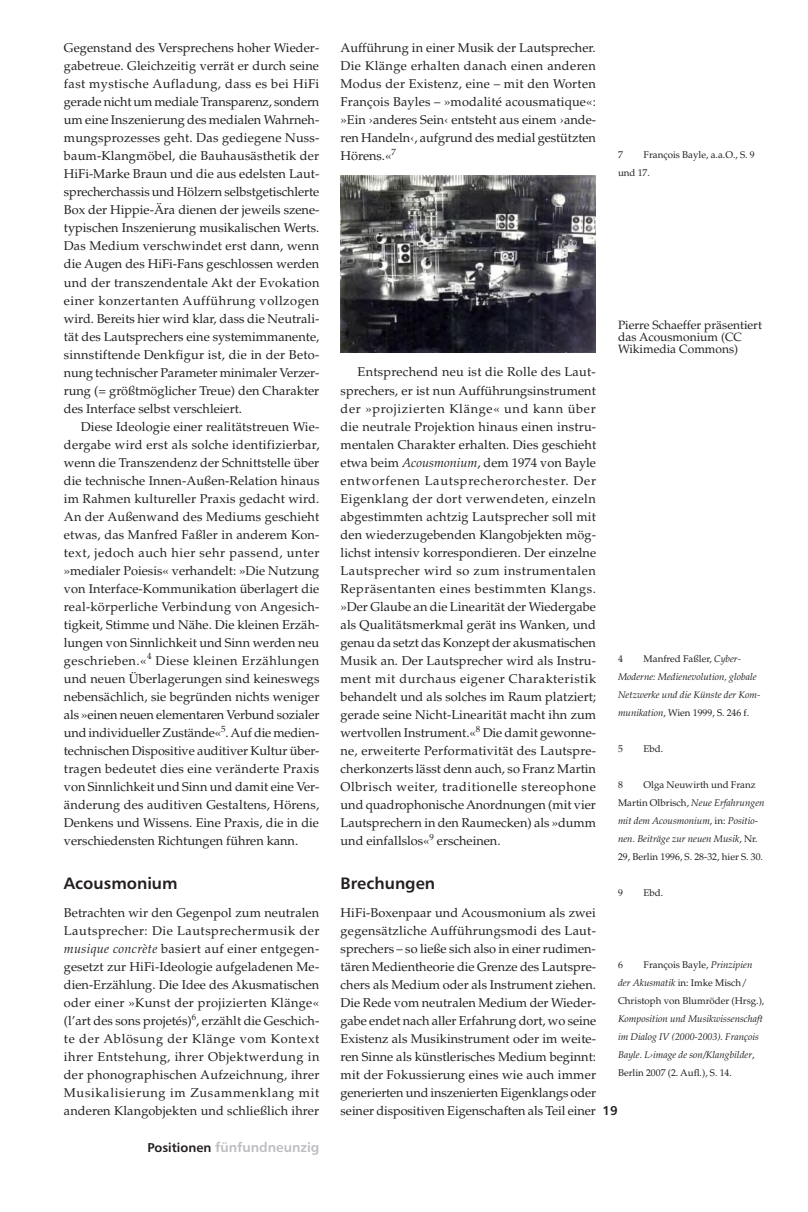
<style>
.page{position:relative;width:808px;height:1212px;background:#fff}
.page>*{position:absolute;margin:0;border:0;box-sizing:border-box;transform-origin:0 0}
.t1{font:16.5px "Humanist 777 BT Bold B";color:#231f20}
.t2{font:13.5px "Humanist 777 BT Bold B";color:#bcbdc0}
.t3{font:12.75px/18px "Palatino";color:#231f20;text-align:justify}
.t4{font:12.75px "Humanist 777 BT Bold B";color:#231f20}
.t5{font:12px/12px "Palatino";color:#231f20}
.t6{font:9.75px/18px "Palatino";color:#231f20}
.t7{font:italic 9.75px/18px "Palatino";color:#231f20}
.s1{font-style:italic}
.s2{font-size:12.75px;color:#231f20}
.s3{font-style:normal}
</style>
<div class="page">
<img style="left:340px;top:176px;width:255px;height:176px">
<p class="t3" style="left:64px;top:39px;width:257px">Gegenstand des Versprechens hoher Wieder&shy;gabetreue. Gleichzeitig verrät er durch seine fast mystische Aufladung, dass es bei HiFi gerade nicht um mediale Transparenz, sondern um eine Inszenierung des medialen Wahrneh&shy;mungsprozesses geht. Das gediegene Nuss&shy;baum-Klangmöbel, die Bauhausästhetik der HiFi-Marke Braun und die aus edelsten Laut&shy;sprecherchassis und Hölzern selbstgetischlerte Box der Hippie-Ära dienen der jeweils szene&shy;typischen Inszenierung musikalischen Werts.<br>Das Medium verschwindet erst dann, wenn die Augen des HiFi-Fans geschlossen werden und der transzendentale Akt der Evokation einer konzertanten Aufführung vollzogen wird. Bereits hier wird klar, dass die Neutrali&shy;tät des Lautsprechers eine systemimmanente, sinnstiftende Denkfigur ist, die in der Beto&shy;nung technischer Parameter minimaler Verzer&shy;rung (= größtmöglicher Treue) den Charakter des Interface selbst verschleiert.</p>
<p class="t3" style="left:64px;top:417px;width:257px;text-indent:17px">Diese Ideologie einer realitätstreuen Wie&shy;dergabe wird erst als solche identifizierbar, wenn die Transzendenz der Schnittstelle über die technische Innen-Außen-Relation hinaus im Rahmen kultureller Praxis gedacht wird.<br>An der Außenwand des Mediums geschieht etwas, das Manfred Faßler in anderem Kon&shy;text, jedoch auch hier sehr passend, unter »medialer Poiesis« verhandelt: »Die Nutzung von Interface-Kommunikation überlagert die real-körperliche Verbindung von Angesich&shy;tigkeit, Stimme und Nähe. Die kleinen Erzäh&shy;lungen von Sinnlichkeit und Sinn werden neu geschrieben.«<sup>4</sup> Diese kleinen Erzählungen und neuen Überlagerungen sind keineswegs nebensächlich, sie begründen nichts weniger als »einen neuen elementaren Verbund sozialer und individueller Zustände«<sup>5</sup>. Auf die medien&shy;technischen Dispositive auditiver Kultur über&shy;tragen bedeutet dies eine veränderte Praxis von Sinnlichkeit und Sinn und damit eine Ver&shy;änderung des auditiven Gestaltens, Hörens, Denkens und Wissens. Eine Praxis, die in die verschiedensten Richtungen führen kann.</p>
<p class="t1" style="left:64px;top:873px;width:115px">Acousmonium</p>
<p class="t3" style="left:64px;top:903px;width:257px">Betrachten wir den Gegenpol zum neutralen Lautsprecher: Die Lautsprechermusik der <span class="s1">musique concrète</span> basiert auf einer entgegen&shy;gesetzt zur HiFi-Ideologie aufgeladenen Me&shy;dien-Erzählung. Die Idee des Akusmatischen oder einer »Kunst der projizierten Klänge« (l’art des sons projetés)<sup>6</sup>, erzählt die Geschich&shy;te der Ablösung der Klänge vom Kontext ihrer Entstehung, ihrer Objektwerdung in der phonographischen Aufzeichnung, ihrer Musikalisierung im Zusammenklang mit anderen Klangobjekten und schließlich ihrer</p>
<p class="t2" style="left:147px;top:1138px;width:173px"><span class="s2">Positionen</span> fünfundneunzig</p>
<p class="t3" style="left:340px;top:39px;width:257px">Aufführung in einer Musik der Lautsprecher.<br>Die Klänge erhalten danach einen anderen Modus der Existenz, eine – mit den Worten François Bayles – »modalité acousmatique«: »Ein ›anderes Sein‹ entsteht aus einem ›ande&shy;ren Handeln‹, aufgrund des medial gestützten Hörens.«<sup>7</sup></p>
<p class="t6" style="left:617px;top:146px;width:138px;text-indent:26px">François Bayle, a.a.O., S. 9 und 17.</p>
<p class="t6" style="left:617px;top:146px;width:6px">7</p>
<p class="t5" style="left:617px;top:319px;width:145px">Pierre Schaeffer präsentiert das Acousmonium (CC<br>Wikimedia Commons)</p>
<p class="t3" style="left:340px;top:363px;width:257px;text-indent:17px">Entsprechend neu ist die Rolle des Laut&shy;sprechers, er ist nun Aufführungsinstrument der »projizierten Klänge« und kann über die neutrale Projektion hinaus einen instru&shy;mentalen Charakter erhalten. Dies geschieht etwa beim <span class="s1">Acousmonium</span>, dem 1974 von Bayle entworfenen Lautsprecherorchester. Der Eigenklang der dort verwendeten, einzeln abgestimmten achtzig Lautsprecher soll mit den wiederzugebenden Klangobjekten mög&shy;lichst intensiv korrespondieren. Der einzelne Lautsprecher wird so zum instrumentalen Repräsentanten eines bestimmten Klangs. »Der Glaube an die Linearität der Wiedergabe als Qualitätsmerkmal gerät ins Wanken, und genau da setzt das Konzept der akusmatischen Musik an. Der Lautsprecher wird als Instru&shy;ment mit durchaus eigener Charakteristik behandelt und als solches im Raum platziert; gerade seine Nicht-Linearität macht ihn zum wertvollen Instrument.«<sup>8</sup> Die damit gewonne&shy;ne, erweiterte Performativität des Lautspre&shy;cherkonzerts lässt denn auch, so Franz Martin Olbrisch weiter, traditionelle stereophone und quadrophonische Anordnungen (mit vier Lautsprechern in den Raumecken) als »dumm und einfallslos«<sup>9</sup> erscheinen.</p>
<p class="t1" style="left:340px;top:873px;width:96px">Brechungen</p>
<p class="t3" style="left:340px;top:903px;width:257px">HiFi-Boxenpaar und Acousmonium als zwei gegensätzliche Aufführungsmodi des Laut&shy;sprechers – so ließe sich also in einer rudimen&shy;tären Medientheorie die Grenze des Lautspre&shy;chers als Medium oder als Instrument ziehen.<br>Die Rede vom neutralen Medium der Wieder&shy;gabe endet nach aller Erfahrung dort, wo seine Existenz als Musikinstrument oder im weite&shy;ren Sinne als künstlerisches Medium beginnt: mit der Fokussierung eines wie auch immer generierten und inszenierten Eigenklangs oder seiner dispositiven Eigenschaften als Teil einer</p>
<p class="t7" style="left:617px;top:650px;width:144px;text-indent:26px"><span class="s3">Manfred Faßler,</span> Cyber-<br>Moderne: Medienevolution, globale<br>Netzwerke und die Künste der Kom&shy;munikation<span class="s3">, Wien 1999, S. 246 f.</span></p>
<p class="t6" style="left:617px;top:740px;width:6px">5</p>
<p class="t6" style="left:643px;top:740px;width:21px">Ebd.</p>
<p class="t6" style="left:617px;top:650px;width:6px">4</p>
<p class="t6" style="left:617px;top:776px;width:148px;text-indent:26px">Olga Neuwirth und Franz<br>Martin Olbrisch, <span class="s1">Neue Erfahrungen mit dem Acousmonium</span>, in: <span class="s1">Positio&shy;nen. Beiträge zur neuen Musik</span>, Nr.<br>29, Berlin 1996, S. 28-32, hier S. 30.</p>
<p class="t6" style="left:617px;top:884px;width:6px">9</p>
<p class="t6" style="left:643px;top:884px;width:21px">Ebd.</p>
<p class="t6" style="left:617px;top:776px;width:6px">8</p>
<p class="t6" style="left:617px;top:955px;width:148px;text-indent:26px">François Bayle, <span class="s1">Prinzipien der Akusmatik</span> in: Imke Misch/<br>Christoph von Blumröder (Hrsg.),</p>
<p class="t7" style="left:617px;top:1009px;width:146px">Komposition und Musikwissenschaft im Dialog IV (2000-2003). François Bayle. L›image de son/Klangbilder<span class="s3">, Berlin 2007 (2. Aufl.), S. 14.</span></p>
<p class="t6" style="left:617px;top:955px;width:6px">6</p>
<p class="t4" style="left:602px;top:1102px;width:17px">19</p>
</div>
